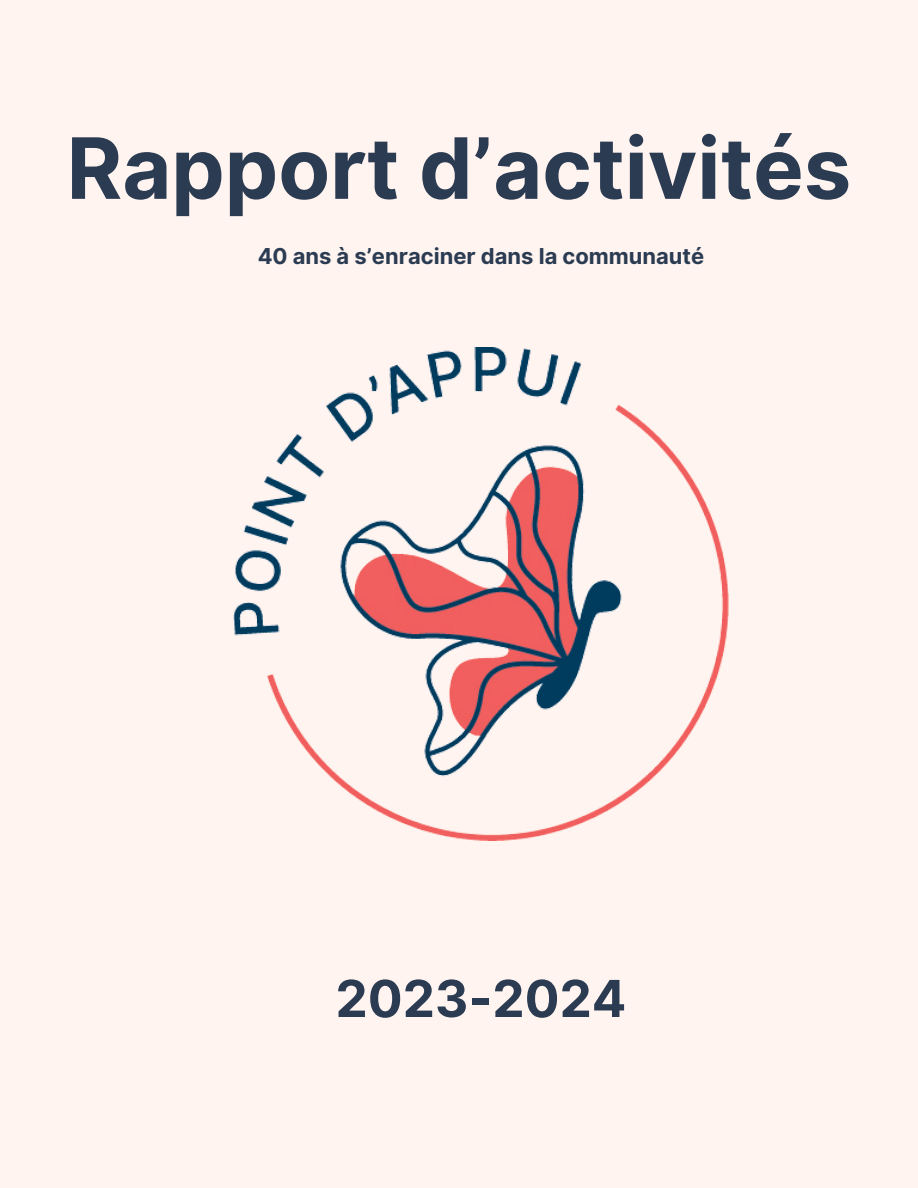
<style>
.page{position:relative;width:918px;height:1188px;background:#fff4f0}
.page>*{position:absolute;margin:0;border:0;box-sizing:border-box;transform-origin:0 0}
.t1{font:700 84.6px "Inter";color:#2a3b52}
.t2{font:700 51px "Inter";color:#2a3b52}
.t3{font:700 21.9px "Inter";color:#2a3b52}
</style>
<div class="page">
<img style="left:233px;top:348px;width:495px;height:492px">
<p class="t1" style="left:67px;top:118px;width:786px">Rapport d’activités</p>
<h2 class="t3" style="left:258px;top:243px;width:448px">40 ans à s’enraciner dans la communauté</h2>
<p class="t2" style="left:336px;top:968px;width:292px">2023-2024</p>
</div>
